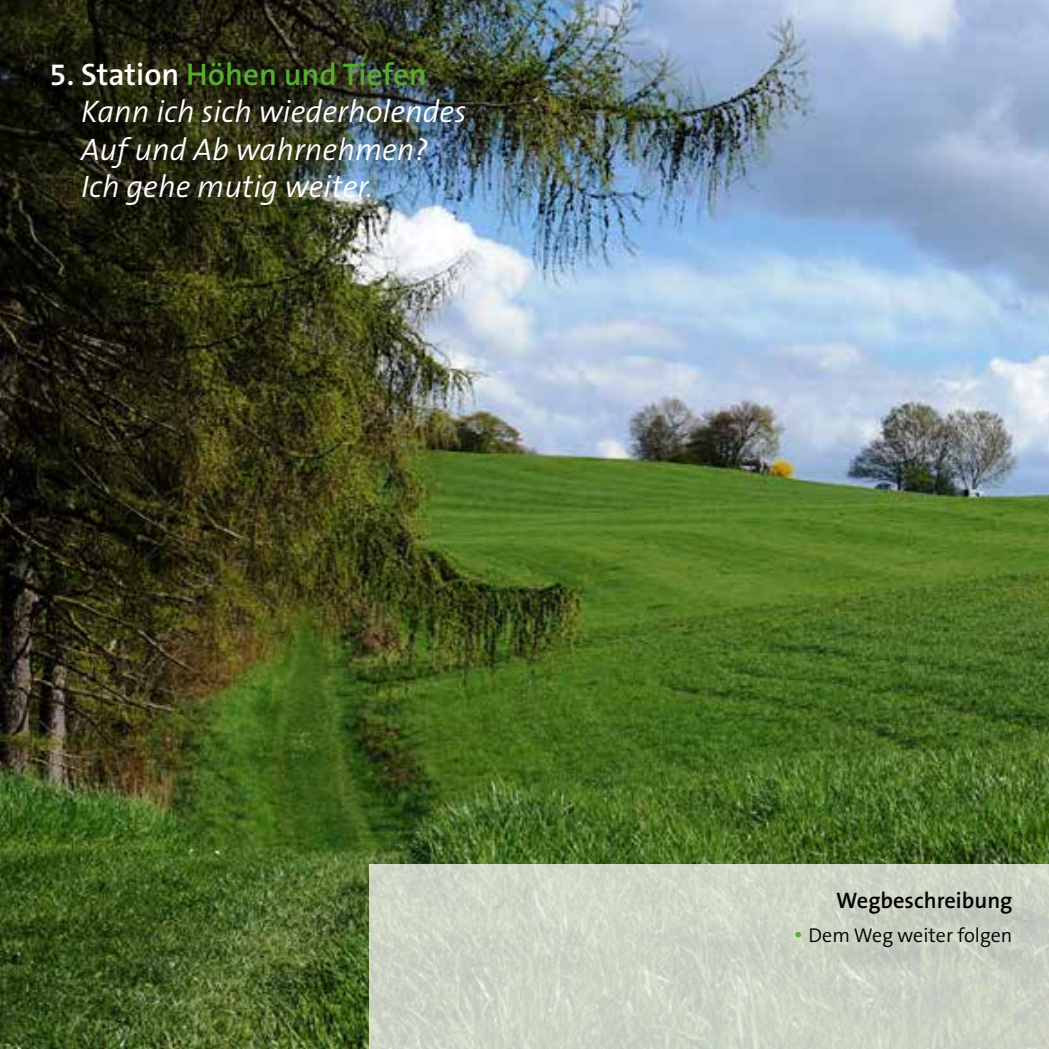
<style>
.page{position:relative;width:1049px;height:1049px;background:#fff}
.page>*{position:absolute;margin:0;border:0;box-sizing:border-box;transform-origin:0 0}
.t1{font:italic 300 31.25px/37.5px "The Sans B4";color:#fff}
.t2{font:600 31.25px "The Sans B6";color:#58ac31}
.t3{font:600 22.5px "The Sans B6";color:#000}
.t4{font:300 20px "The Sans B4";color:#000}
.s1{color:#fff}
.s2{font-size:25px;color:#58ac31}
</style>
<div class="page">
<img style="left:0;top:0;width:1049px;height:1049px">
<div style="left:57px;top:67px;width:438px;height:169px;background:#000;opacity:.15"></div>
<svg style="left:369px;top:865px;width:680px;height:184px;background:#cdd5c6"></svg>
<hr style="left:0;top:865px;width:1px;height:184px;background:#fff">
<div style="left:801px;top:895px;width:241px;height:82px;background:#000;opacity:.15"></div>
<p class="t2" style="left:50px;top:57px;width:379px"><span class="s1">5. Station</span> Höhen und Tiefen</p>
<p class="t1" style="left:81px;top:94px;width:387px">Kann ich sich wiederholendes<br>Auf und Ab wahrnehmen?<br>Ich gehe mutig weiter.</p>
<p class="t3" style="left:836px;top:888px;width:178px">Wegbeschreibung</p>
<p class="t4" style="left:793px;top:924px;width:221px"><span class="s2">•</span> Dem Weg weiter folgen</p>
</div>
